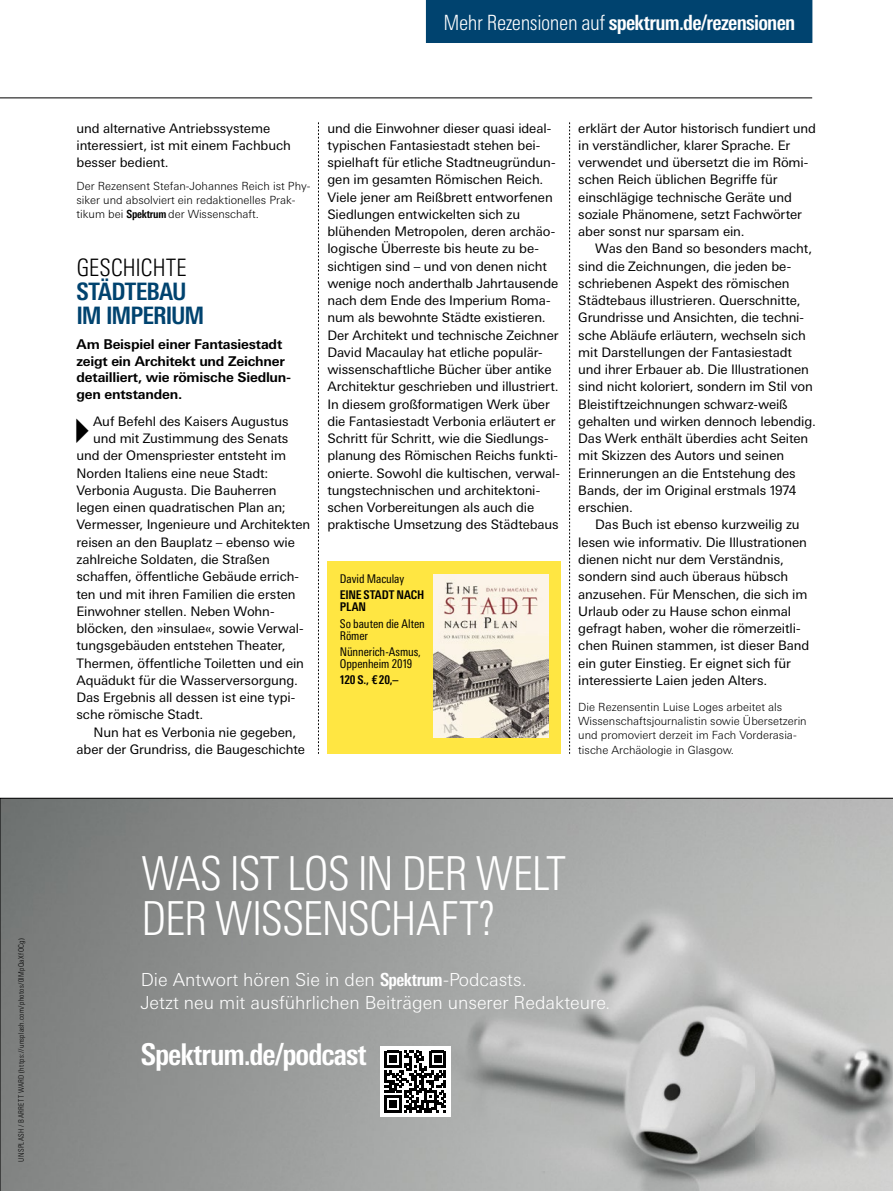
<style>
.page{position:relative;width:893px;height:1191px;background:#fff}
.page>*{position:absolute;margin:0;border:0;box-sizing:border-box;transform-origin:0 0}
.t1{font:300 condensed 46.8px/45px "Univers Next Pro";letter-spacing:-.035em;color:#fff}
.t2{font:700 condensed 30px "Univers Next Pro";letter-spacing:-.03em;color:#fff}
.Ueberschrift{font:700 condensed 24px/24px "Univers Next Pro";letter-spacing:-.04em;color:#00436f}
.Dachzeile{font:300 condensed 24px "Univers Next Pro";letter-spacing:-.01em;color:#000}
.t3{font:700 condensed 21px "Univers Next Pro";letter-spacing:-.035em;color:#fff}
.t4{font:300 18px/22.5px "Univers Next Pro";color:#fff}
.Vorspann{font:700 13.5px/16.5px "Univers Next Pro";letter-spacing:-.015em;color:#000}
.Grundtext_mit_Einzug{font:13.2px/17.2px "Univers Next Pro";letter-spacing:-.01em;color:#000}
.Grundtext_Initial_Dr{font:13.2px "Univers Next Pro";letter-spacing:-.005em;color:#000}
.REZENSIONEN_Grundtex{font:condensed 12px/12px "Univers Next Pro";letter-spacing:-.005em;color:#000}
.REZENSIONEN_Titel_Bu{font:700 condensed 12px/12px "Univers Next Pro";letter-spacing:-.015em;color:#000}
.REZENSIONEN_Grundtex-2{font:700 condensed 12px "Univers Next Pro";color:#000}
.Autor_unten{font:300 11.25px/14.2px "Univers Next Pro";color:#000}
.t5{font:300 condensed 7.5px "Univers Next Pro";letter-spacing:.04em;color:#000}
.s1{font-weight:300}
.s2{font-weight:700;font-stretch:condensed}
.s3{font-stretch:condensed}
</style>
<div class="page">
<div style="left:426px;top:0;width:386px;height:43px;background:#00436f"></div>
<svg style="left:569px;top:122px;width:1px;height:632px"></svg>
<svg style="left:318px;top:122px;width:1px;height:632px"></svg>
<hr style="left:0;top:98px;width:812px;height:1px;background:#000">
<svg style="left:0;top:798px;width:893px;height:393px;background:#9fa1a0"></svg>
<div style="left:327px;top:561px;width:234px;height:193px;background:#ffe642"></div>
<img style="left:433px;top:574px;width:115px;height:163px">
<p class="t5" style="left:17px;top:1161px;width:224px;rotate:-90deg">UNSPLASH / BARRETT WARD (https://unsplash.com/photos/0lMpQaXfOCg)</p>
<h3 class="t3" style="left:444px;top:10px;width:353px"><span class="s1">Mehr Rezensionen auf</span> spektrum.de/rezensionen</h3>
<p class="Grundtext_mit_Einzug" style="left:77px;top:119px;width:216px">und alternative Antriebssysteme interessiert, ist mit einem Fachbuch besser bedient.</p>
<p class="Autor_unten" style="left:77px;top:179px;width:235px">Der Rezensent Stefan-Johannes Reich ist Phy&shy;siker und absolviert ein redaktionelles Prak&shy;tikum bei <span class="s2">Spektrum</span> der Wissenschaft.</p>
<p class="Dachzeile" style="left:77px;top:254px;width:112px">GESCHICHTE</p>
<p class="Ueberschrift" style="left:77px;top:280px;width:129px">STÄDTEBAU<br>IM IMPERIUM</p>
<p class="Vorspann" style="left:77px;top:336px;width:216px">Am Beispiel einer Fantasiestadt zeigt ein Architekt und Zeichner detailliert, wie römische Siedlun&shy;gen entstanden.</p>
<p class="Grundtext_Initial_Dr" style="left:62px;top:414px;width:228px">✔Auf Befehl des Kaisers Augustus</p>
<p class="Grundtext_Initial_Dr" style="left:93px;top:431px;width:197px">und mit Zustimmung des Senats</p>
<p class="Grundtext_Initial_Dr" style="left:77px;top:448px;width:211px">und der Omenspriester entsteht im</p>
<p class="Grundtext_Initial_Dr" style="left:77px;top:465px;width:193px">Norden Italiens eine neue Stadt:</p>
<p class="Grundtext_Initial_Dr" style="left:77px;top:483px;width:202px">Verbonia Augusta. Die Bauherren</p>
<p class="Grundtext_Initial_Dr" style="left:77px;top:500px;width:211px">legen einen quadratischen Plan an;</p>
<p class="Grundtext_Initial_Dr" style="left:77px;top:517px;width:235px">Vermesser, Ingenieure und Architekten</p>
<p class="Grundtext_Initial_Dr" style="left:77px;top:534px;width:220px">reisen an den Bauplatz – ebenso wie</p>
<p class="Grundtext_Initial_Dr" style="left:77px;top:552px;width:195px">zahlreiche Soldaten, die Straßen</p>
<p class="Grundtext_Initial_Dr" style="left:77px;top:569px;width:224px">schaffen, öffentliche Gebäude errich-</p>
<p class="Grundtext_Initial_Dr" style="left:77px;top:586px;width:221px">ten und mit ihren Familien die ersten</p>
<p class="Grundtext_Initial_Dr" style="left:77px;top:603px;width:198px">Einwohner stellen. Neben Wohn-</p>
<p class="Grundtext_Initial_Dr" style="left:77px;top:621px;width:229px">blöcken, den »insulae«, sowie Verwal-</p>
<p class="Grundtext_Initial_Dr" style="left:77px;top:638px;width:210px">tungsgebäuden entstehen Theater,</p>
<p class="Grundtext_Initial_Dr" style="left:77px;top:655px;width:229px">Thermen, öffentliche Toiletten und ein</p>
<p class="Grundtext_Initial_Dr" style="left:77px;top:672px;width:223px">Aquädukt für die Wasserversorgung.</p>
<p class="Grundtext_Initial_Dr" style="left:77px;top:690px;width:220px">Das Ergebnis all dessen ist eine typi-</p>
<p class="Grundtext_Initial_Dr" style="left:77px;top:707px;width:128px">sche römische Stadt.</p>
<p class="Grundtext_mit_Einzug" style="left:77px;top:723px;width:230px;text-indent:17px">Nun hat es Verbonia nie gegeben, aber der Grundriss, die Baugeschichte</p>
<p class="Grundtext_mit_Einzug" style="left:327px;top:119px;width:234px">und die Einwohner dieser quasi ideal&shy;typischen Fantasiestadt stehen bei&shy;spielhaft für etliche Stadtneugründun&shy;gen im gesamten Römischen Reich.<br>Viele jener am Reißbrett entworfenen Siedlungen entwickelten sich zu blühenden Metropolen, deren archäo&shy;logische Überreste bis heute zu be&shy;sichtigen sind – und von denen nicht wenige noch anderthalb Jahrtausende nach dem Ende des Imperium Roma&shy;num als bewohnte Städte existieren.<br>Der Architekt und technische Zeichner David Macaulay hat etliche populär&shy;wissenschaftliche Bücher über antike Architektur geschrieben und illustriert.<br>In diesem großformatigen Werk über die Fantasiestadt Verbonia erläutert er Schritt für Schritt, wie die Siedlungs&shy;planung des Römischen Reichs funkti&shy;onierte. Sowohl die kultischen, verwal&shy;tungstechnischen und architektoni&shy;schen Vorbereitungen als auch die praktische Umsetzung des Städtebaus</p>
<p class="Grundtext_mit_Einzug" style="left:578px;top:119px;width:239px">erklärt der Autor historisch fundiert und in verständlicher, klarer Sprache. Er verwendet und übersetzt die im Römi&shy;schen Reich üblichen Begriffe für einschlägige technische Geräte und soziale Phänomene, setzt Fachwörter aber sonst nur sparsam ein.</p>
<p class="Grundtext_mit_Einzug" style="left:578px;top:240px;width:239px;text-indent:17px">Was den Band so besonders macht, sind die Zeichnungen, die jeden be&shy;schriebenen Aspekt des römischen Städtebaus illustrieren. Querschnitte, Grundrisse und Ansichten, die techni&shy;sche Abläufe erläutern, wechseln sich mit Darstellungen der Fantasiestadt und ihrer Erbauer ab. Die Illustrationen sind nicht koloriert, sondern im Stil von Bleistiftzeichnungen schwarz-weiß gehalten und wirken dennoch lebendig.<br>Das Werk enthält überdies acht Seiten mit Skizzen des Autors und seinen Erinnerungen an die Entstehung des Bands, der im Original erstmals 1974 erschien.</p>
<p class="Grundtext_mit_Einzug" style="left:578px;top:516px;width:232px;text-indent:17px">Das Buch ist ebenso kurzweilig zu lesen wie informativ. Die Illustrationen dienen nicht nur dem Verständnis, sondern sind auch überaus hübsch anzusehen. Für Menschen, die sich im Urlaub oder zu Hause schon einmal gefragt haben, woher die römerzeitli&shy;chen Ruinen stammen, ist dieser Band ein guter Einstieg. Er eignet sich für interessierte Laien jeden Alters.</p>
<p class="Autor_unten" style="left:578px;top:700px;width:230px">Die Rezensentin Luise Loges arbeitet als Wissenschaftsjournalistin sowie Übersetzerin und promoviert derzeit im Fach Vorderasia&shy;tische Archäologie in Glasgow.</p>
<p class="REZENSIONEN_Grundtex" style="left:340px;top:573px;width:66px">David Maculay</p>
<p class="REZENSIONEN_Titel_Bu" style="left:340px;top:589px;width:86px">EINE STADT NACH<br>PLAN</p>
<p class="REZENSIONEN_Grundtex" style="left:340px;top:617px;width:87px">So bauten die Alten<br>Römer</p>
<p class="REZENSIONEN_Grundtex" style="left:340px;top:645px;width:83px">Nünnerich-Asmus,<br>Oppenheim 2019</p>
<p class="REZENSIONEN_Grundtex-2" style="left:340px;top:673px;width:60px">120 S., € 20,–</p>
<h1 class="t1" style="left:141px;top:851px;width:426px">WAS IST LOS IN DER WELT<br>DER WISSENSCHAFT?</h1>
<h3 class="t4" style="left:141px;top:968px;width:471px">Die Antwort hören Sie in den <span class="s2">Spektrum</span>-Podcasts.<br>Jetzt neu mit ausführlichen Beiträgen unserer Redakteure<span class="s3">.</span></h3>
<h2 class="t2" style="left:141px;top:1036px;width:227px">Spektrum.de/podcast</h2>
</div>
